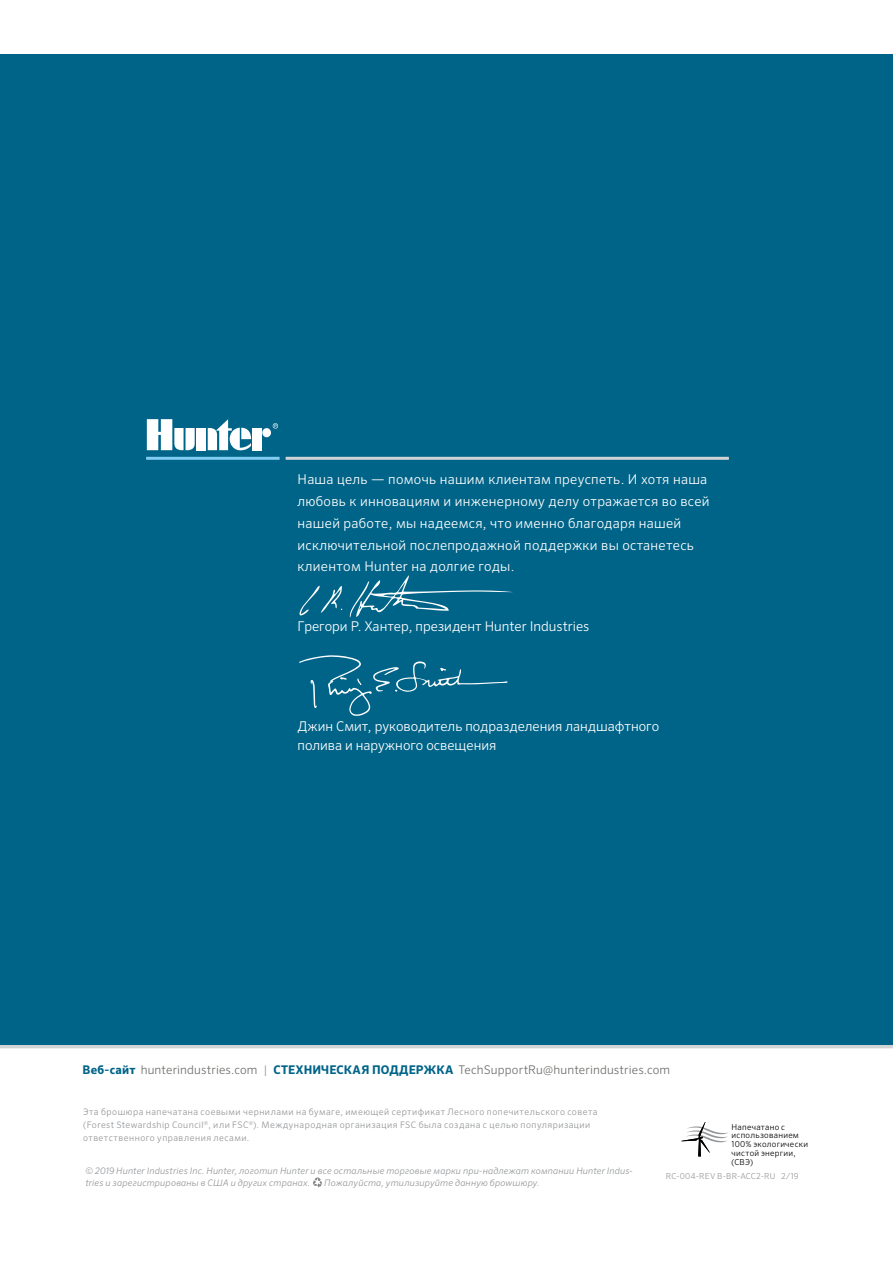
<style>
.page{position:relative;width:893px;height:1263px;background:#fff}
.page>*{position:absolute;margin:0;border:0;box-sizing:border-box;transform-origin:0 0}
.t1{font:300 13.5px/21.8px "Sero Pro";letter-spacing:.02em;color:#fff}
.t2{font:300 13.5px/18.8px "Sero Pro";color:#fff}
.t3{font:300 12px "Sero Pro";letter-spacing:.01em;color:#716f6c}
.t4{font:300 9px/13px "Sero Pro";letter-spacing:.055em;color:#939598}
.t5{font:italic 300 9px/12px "Sero Pro";letter-spacing:.025em;color:#939598}
.t6{font:300 8.25px/8.9px "Sero Pro";letter-spacing:.035em;color:#000}
.t7{font:300 8.25px "Sero Pro";letter-spacing:.02em;color:#9c9896}
.s1{font-weight:700;color:#006488}
.s2{color:#9c9896}
</style>
<div class="page">
<svg style="left:0;top:1044px;width:893px;height:4px;background:#9cb7c1"></svg>
<div style="left:0;top:54px;width:893px;height:990px;background:#006488"></div>
<hr style="left:286px;top:457px;width:443px;height:3px;background:#d1d3d4">
<hr style="left:146px;top:457px;width:134px;height:3px;background:#81cdf2">
<svg style="left:273px;top:423px;width:5px;height:6px"></svg>
<div style="left:197px;top:428px;width:9px;height:22px;background:#fff"></div>
<div style="left:262px;top:428px;width:9px;height:9px;background:#fff;border-radius:50%"></div>
<div style="left:252px;top:428px;width:9px;height:22px;background:#fff"></div>
<svg style="left:208px;top:419px;width:43px;height:31px"></svg>
<svg style="left:147px;top:419px;width:48px;height:31px"></svg>
<svg style="left:350px;top:575px;width:163px;height:43px"></svg>
<svg style="left:299px;top:586px;width:43px;height:30px"></svg>
<svg style="left:681px;top:1122px;width:47px;height:34px"></svg>
<hr style="left:0;top:54px;width:1px;height:179px;background:#9c9896">
<hr style="left:892px;top:54px;width:1px;height:325px;background:#4cc0ef">
<svg style="left:299px;top:655px;width:209px;height:61px"></svg>
<svg style="left:313px;top:1177px;width:9px;height:11px"></svg>
<p class="t1" style="left:298px;top:469px;width:414px">Наша цель — помочь нашим клиентам преуспеть. И хотя наша любовь к инновациям и инженерному делу отражается во всей нашей работе, мы надеемся, что именно благодаря нашей исключительной послепродажной поддержки вы останетесь клиентом Hunter на долгие годы.</p>
<p class="t2" style="left:298px;top:617px;width:293px">Грегори Р. Хантер, президент Hunter Industries</p>
<p class="t2" style="left:298px;top:717px;width:363px">Джин Смит, руководитель подразделения ландшафтного полива и наружного освещения</p>
<p class="t3" style="left:82px;top:1062px;width:589px"><span class="s1">Веб-сайт</span> hunterindustries.com <span class="s2">|</span> <span class="s1">CТЕХНИЧЕСКАЯ ПОДДЕРЖКА</span> TechSupportRu@hunterindustries.com</p>
<p class="t4" style="left:83px;top:1105px;width:516px">Эта брошюра напечатана соевыми чернилами на бумаге, имеющей сертификат Лесного попечительского совета (Forest Stewardship Council<sup>®</sup>, или FSC<sup>®</sup>). Международная организация FSC была создана с целью популяризации ответственного управления лесами.</p>
<p class="t6" style="left:732px;top:1122px;width:78px">Напечатано с использованием<br>100% экологически чистой энергии, (СВЭ)</p>
<p class="t5" style="left:85px;top:1165px;width:549px">© 2019 Hunter Industries Inc. Hunter, логотип Hunter и все остальные торговые марки при-надлежат компании Hunter Indus&shy;tries и зарегистрированы в США и других странах.</p>
<p class="t7" style="left:666px;top:1171px;width:134px">RC-004-REV B-BR-ACC2-RU 2/19</p>
<p class="t5" style="left:324px;top:1177px;width:217px">Пожалуйста, утилизируйте данную броwшюру.</p>
</div>
